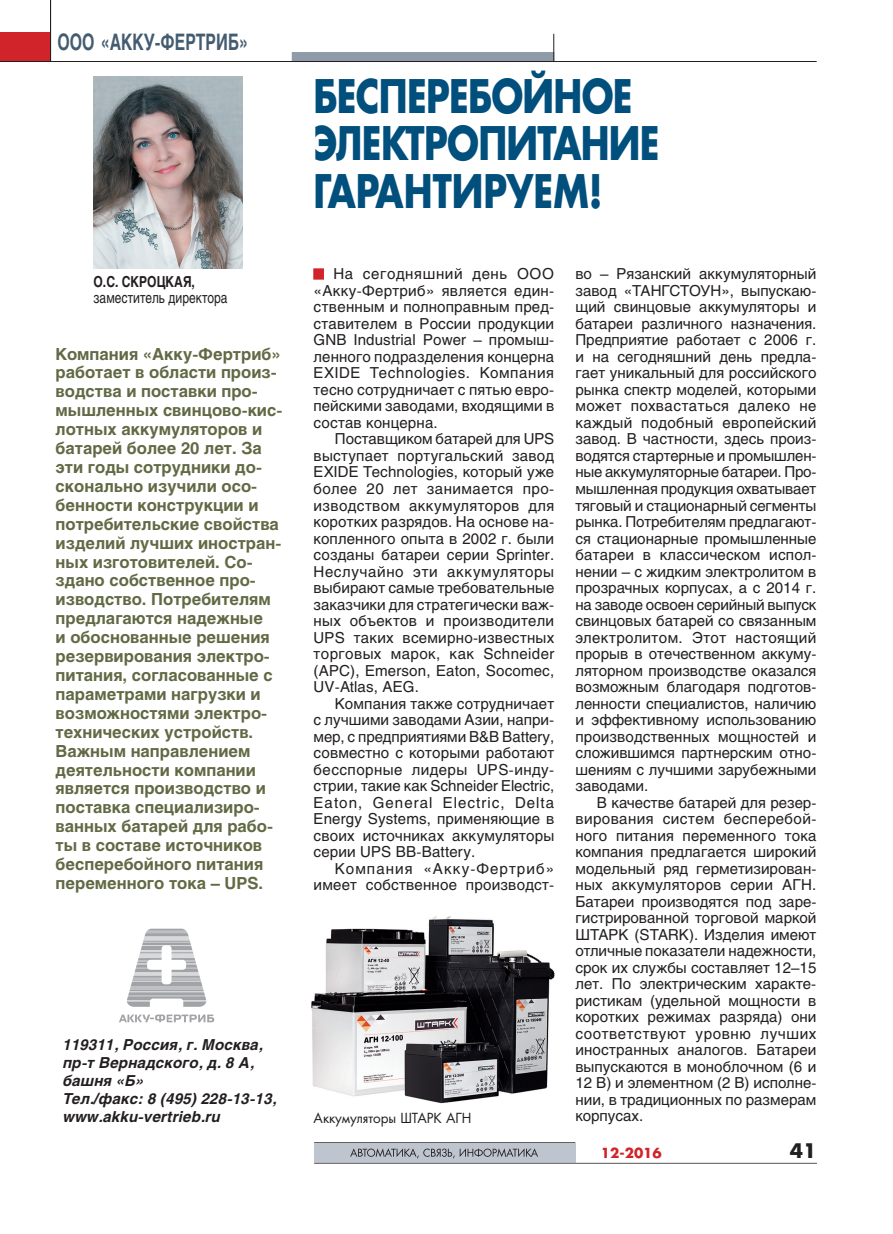
<style>
.page{position:relative;width:893px;height:1234px;background:#fff}
.page>*{position:absolute;margin:0;border:0;box-sizing:border-box;transform-origin:0 0}
.t1{font:700 45px/47.7px "AG Fatum";letter-spacing:-.02em;color:#004f7c;scale:.8 1}
.t2{font:700 22.5px "Helios";color:#445c70;scale:.7 1}
.t3{font:700 19.5px "AG Fatum";color:#231f20}
.t4{font:700 16.5px/18.9px "Helios";color:#616a44}
.t5{font:15px/16.5px "Helios";letter-spacing:.01em;color:#231f20;text-align:justify}
.t6{font:italic 700 15px/18px "Helios";letter-spacing:.01em;color:#231f20}
.t7{font:15px "Helios";letter-spacing:.01em;color:#231f20;scale:.8 1}
.t8{font:700 15px "Helios";letter-spacing:.155em;color:#231f20;scale:.8 1}
.t9{font:13.5px "AG Fatum";color:#231f20}
.t10{font:700 13.5px "AG Fatum";color:#d1232a}
</style>
<div class="page">
<div style="left:314px;top:1142px;width:261px;height:20px;background:#bfc5cf"></div>
<svg style="left:350px;top:1148px;width:188px;height:10px"></svg>
<hr style="left:314px;top:1162px;width:502px;height:1px;background:#231f20">
<hr style="left:314px;top:1142px;width:261px;height:1px;background:#231f20">
<div style="left:292px;top:52px;width:262px;height:9px;background:#8f9ba9"></div>
<svg style="left:553px;top:34px;width:1px;height:27px"></svg>
<div style="left:0;top:32px;width:51px;height:29px;background:#d1232a"></div>
<hr style="left:50px;top:0;width:1px;height:62px;background:#231f20">
<hr style="left:0;top:61px;width:816px;height:1px;background:#231f20">
<svg style="left:119px;top:1014px;width:95px;height:8px"></svg>
<svg style="left:127px;top:928px;width:79px;height:78px"></svg>
<img style="left:94px;top:77px;width:148px;height:191px">
<div style="left:314px;top:268px;width:10px;height:11px;background:#d1232a;border:1px solid #d1232a"></div>
<img style="left:312px;top:916px;width:242px;height:186px">
<h2 class="t2" style="left:57px;top:29px;width:274px">ООО «Акку-Фертриб»</h2>
<p class="t8" style="left:94px;top:273px;width:128px">О.С. Скроцкая,</p>
<p class="t7" style="left:94px;top:289px;width:169px">заместитель директора</p>
<p class="t4" style="left:56px;top:344px;width:228px">Компания «Акку-Фертриб» работает в области произ&shy;водства и поставки про&shy;мышленных свинцово-кис&shy;лотных аккумуляторов и батарей более 20 лет. За эти годы сотрудники до&shy;сконально изучили осо&shy;бенности конструкции и потребительские свойства изделий лучших иностран&shy;ных изготовителей. Со&shy;здано собственное про&shy;изводство. Потребителям предлагаются надежные<br>и обоснованные решения резервирования электро&shy;питания, согласованные с параметрами нагрузки и возможностями электро&shy;технических устройств.<br>Важным направлением деятельности компании является производство и поставка специализиро&shy;ванных батарей для рабо&shy;ты в составе источников бесперебойного питания переменного тока – UPS.</p>
<p class="t6" style="left:63px;top:1035px;width:215px">119311, Россия, г. Москва, пр-т Вернадского, д. 8 а, башня «Б»<br>Тел./факс: 8 (495) 228-13-13, www.akku-vertrieb.ru</p>
<h1 class="t1" style="left:314px;top:71px;width:434px">бесперебойное электропитание гарантируем!</h1>
<p class="t5" style="left:314px;top:265px;width:242px;text-indent:20px">На сегодняшний день ООО «Акку-Фертриб» является един&shy;ственным и полноправным пред&shy;ставителем в России продукции GNB Industrial Power – промыш&shy;ленного подразделения концерна EXIDE Technologies. Компания тесно сотрудничает с пятью евро&shy;пейскими заводами, входящими в состав концерна.</p>
<p class="t5" style="left:314px;top:430px;width:242px;text-indent:21px">Поставщиком батарей для UPS выступает португальский завод EXIDE Technologies, который уже более 20 лет занимается про&shy;изводством аккумуляторов для коротких разрядов. На основе на&shy;копленного опыта в 2002 г. были созданы батареи серии Sprinter.<br>Неслучайно эти аккумуляторы выбирают самые требовательные заказчики для стратегически важ&shy;ных объектов и производители UPS таких всемирно-известных торговых марок, как Schneider (АРС), Emerson, Eaton, Socomec, UV-Atlas, AEG.</p>
<p class="t5" style="left:314px;top:694px;width:242px;text-indent:21px">Компания также сотрудничает с лучшими заводами Азии, напри&shy;мер, с предприятиями B&amp;B Battery, совместно с которыми работают бесспорные лидеры UPS-инду&shy;стрии, такие как Schneider Electric, Eaton, General Electric, Delta Energy Systems, применяющие в своих источниках аккумуляторы серии UPS BB-Battery.</p>
<p class="t5" style="left:314px;top:859px;width:242px;text-align:right">Компания «Акку-Фертриб» имеет собственное производст-</p>
<p class="t9" style="left:314px;top:1109px;width:159px">Аккумуляторы ШТАРК АГН</p>
<p class="t5" style="left:575px;top:265px;width:243px">во – Рязанский аккумуляторный завод «ТАНГСТОУН», выпускаю&shy;щий свинцовые аккумуляторы и батареи различного назначения.<br>Предприятие работает с 2006 г. и на сегодняшний день предла&shy;гает уникальный для российского рынка спектр моделей, которыми может похвастаться далеко не каждый подобный европейский завод. В частности, здесь произ&shy;водятся стартерные и промышлен&shy;ные аккумуляторные батареи. Про&shy;мышленная продукция охватывает тяговый и стационарный сегменты рынка. Потребителям предлагают&shy;ся стационарные промышленные батареи в классическом испол&shy;нении – с жидким электролитом в прозрачных корпусах, а с 2014 г. на заводе освоен серийный выпуск свинцовых батарей со связанным электролитом. Этот настоящий прорыв в отечественном аккуму&shy;ляторном производстве оказался возможным благодаря подготов&shy;ленности специалистов, наличию и эффективному использованию производственных мощностей и сложившимся партнерским отно&shy;шениям с лучшими зарубежными заводами.</p>
<p class="t5" style="left:575px;top:793px;width:243px;text-indent:21px">В качестве батарей для резер&shy;вирования систем бесперебой&shy;ного питания переменного тока компания предлагается широкий модельный ряд герметизирован&shy;ных аккумуляторов серии АГН.<br>Батареи производятся под заре&shy;гистрированной торговой маркой ШТАРК (STARK). Изделия имеют отличные показатели надежности, срок их службы составляет 12–15 лет. По электрическим характе&shy;ристикам (удельной мощности в коротких режимах разряда) они соответствуют уровню лучших иностранных аналогов. Батареи выпускаются в моноблочном (6 и 12 В) и элементном (2 В) исполне&shy;нии, в традиционных по размерам корпусах.</p>
<p class="t10" style="left:601px;top:1143px;width:62px">12-2016</p>
<h3 class="t3" style="left:790px;top:1137px;width:28px">41</h3>
</div>
